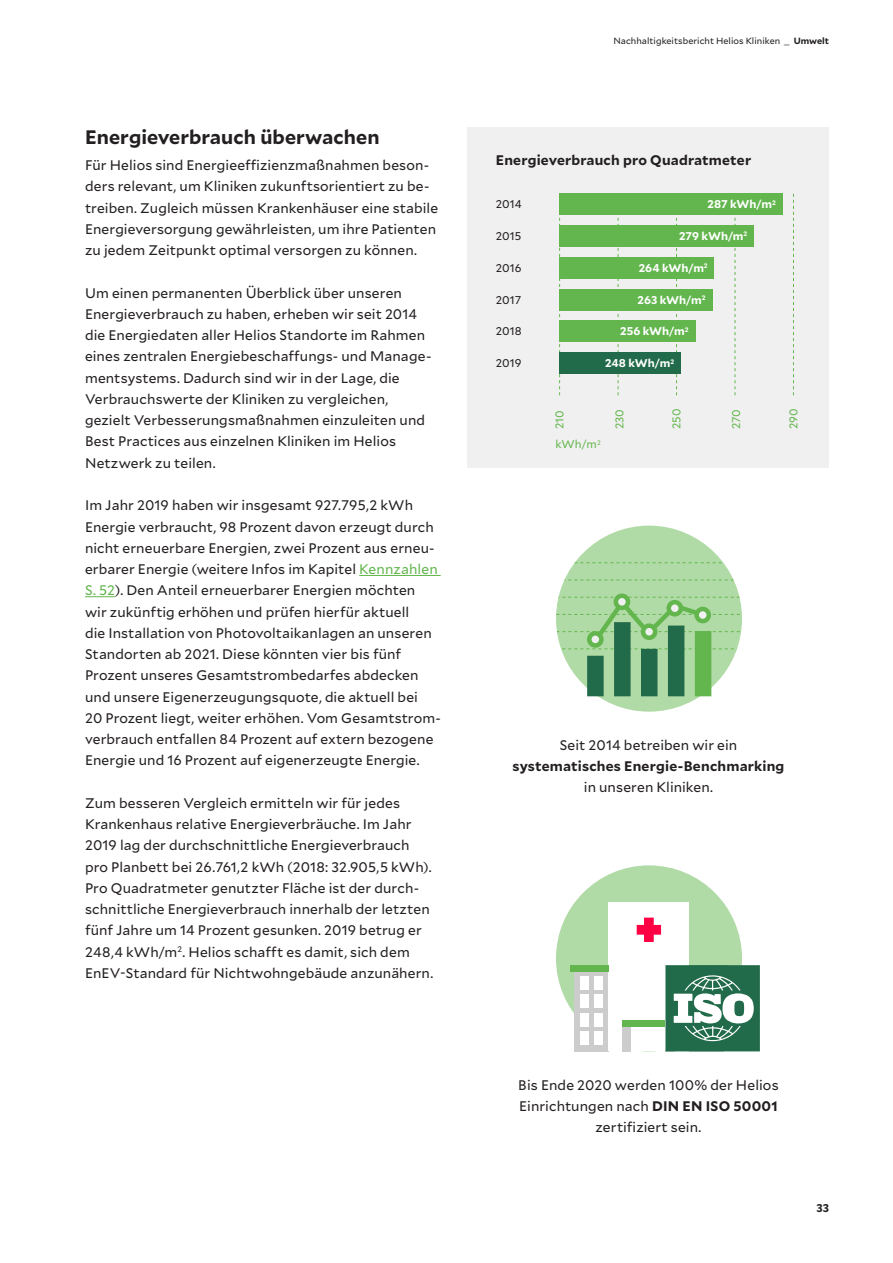
<style>
.page{position:relative;width:893px;height:1263px;background:#fff}
.page>*{position:absolute;margin:0;border:0;box-sizing:border-box;transform-origin:0 0}
.t1{font:700 19.5px "Mallory";letter-spacing:.005em;color:#231f20}
.t2{font:13.8px/21.3px "Mallory";letter-spacing:.01em;color:#231f20}
.t3{font:700 13.8px "Mallory";letter-spacing:.015em;color:#231f20}
.t4{font:700 11.25px "Mallory";letter-spacing:-.005em;color:#fff}
.t5{font:11.25px "Mallory";color:#231f20}
.t6{font:11.25px "Mallory";color:#63b64d}
.t7{font:700 11.25px "Mallory";color:#231f20}
.t8{font:9px "Mallory";letter-spacing:.005em;color:#231f20}
.s1{color:#63b64d}
.s2{font-weight:700}
</style>
<div class="page">
<div style="left:468px;top:128px;width:361px;height:340px;background:#f0f0f0"></div>
<div style="left:556px;top:526px;width:186px;height:186px;background:#b1dba6;border-radius:50%"></div>
<svg style="left:564px;top:580px;width:170px;height:1px"></svg>
<svg style="left:574px;top:562px;width:150px;height:1px"></svg>
<svg style="left:559px;top:194px;width:1px;height:201px"></svg>
<svg style="left:618px;top:217px;width:1px;height:178px"></svg>
<svg style="left:676px;top:217px;width:1px;height:178px"></svg>
<svg style="left:735px;top:217px;width:1px;height:178px"></svg>
<svg style="left:793px;top:194px;width:1px;height:201px"></svg>
<hr style="left:359px;top:575px;width:82px;height:1px;background:#63b64d">
<hr style="left:85px;top:596px;width:30px;height:1px;background:#63b64d">
<div style="left:556px;top:865px;width:186px;height:186px;background:#b1dba6;border-radius:50%"></div>
<div style="left:560px;top:194px;width:223px;height:21px;background:#63b64d"></div>
<div style="left:560px;top:225px;width:194px;height:21px;background:#63b64d"></div>
<div style="left:560px;top:257px;width:154px;height:21px;background:#63b64d"></div>
<div style="left:560px;top:289px;width:153px;height:21px;background:#63b64d"></div>
<div style="left:560px;top:321px;width:136px;height:21px;background:#63b64d"></div>
<div style="left:560px;top:353px;width:121px;height:21px;background:#216b4a"></div>
<div style="left:574px;top:969px;width:35px;height:82px;background:#ccc"></div>
<div style="left:609px;top:902px;width:80px;height:149px;background:#fff"></div>
<div style="left:581px;top:994px;width:8px;height:14px;background:#fff"></div>
<div style="left:594px;top:994px;width:8px;height:14px;background:#fff"></div>
<div style="left:581px;top:976px;width:8px;height:14px;background:#fff"></div>
<div style="left:594px;top:976px;width:8px;height:14px;background:#fff"></div>
<div style="left:581px;top:1031px;width:8px;height:14px;background:#fff"></div>
<div style="left:594px;top:1031px;width:8px;height:14px;background:#fff"></div>
<div style="left:581px;top:1013px;width:8px;height:13px;background:#fff"></div>
<div style="left:594px;top:1013px;width:8px;height:13px;background:#fff"></div>
<div style="left:622px;top:1021px;width:9px;height:30px;background:#ccc"></div>
<div style="left:622px;top:1020px;width:53px;height:6px;background:#63b64d"></div>
<div style="left:571px;top:965px;width:38px;height:6px;background:#63b64d"></div>
<svg style="left:637px;top:917px;width:24px;height:25px"></svg>
<svg style="left:556px;top:595px;width:186px;height:54px"></svg>
<svg style="left:616px;top:595px;width:12px;height:13px"></svg>
<div style="left:613px;top:593px;width:17px;height:17px;border:4px solid #63b64d;border-radius:50%"></div>
<svg style="left:589px;top:633px;width:13px;height:13px"></svg>
<div style="left:587px;top:631px;width:17px;height:17px;border:4px solid #63b64d;border-radius:50%"></div>
<svg style="left:643px;top:625px;width:12px;height:13px"></svg>
<div style="left:641px;top:623px;width:17px;height:17px;border:4px solid #63b64d;border-radius:50%"></div>
<svg style="left:668px;top:602px;width:13px;height:12px"></svg>
<div style="left:666px;top:600px;width:17px;height:17px;border:4px solid #63b64d;border-radius:50%"></div>
<svg style="left:696px;top:609px;width:13px;height:12px"></svg>
<div style="left:694px;top:606px;width:17px;height:17px;border:4px solid #63b64d;border-radius:50%"></div>
<div style="left:587px;top:656px;width:17px;height:40px;background:#216b4a"></div>
<div style="left:641px;top:649px;width:16px;height:47px;background:#216b4a"></div>
<div style="left:668px;top:625px;width:16px;height:71px;background:#216b4a"></div>
<div style="left:614px;top:622px;width:17px;height:74px;background:#216b4a"></div>
<div style="left:695px;top:631px;width:16px;height:65px;background:#63b64d"></div>
<svg style="left:665px;top:965px;width:95px;height:86px;background:#5c927a"></svg>
<h1 class="t1" style="left:85px;top:122px;width:296px">Energieverbrauch überwachen</h1>
<p class="t2" style="left:85px;top:154px;width:355px">Für Helios sind Energieeffizienzmaßnahmen beson&shy;ders relevant, um Kliniken zukunftsorientiert zu be&shy;treiben. Zugleich müssen Krankenhäuser eine stabile Energieversorgung gewährleisten, um ihre Patienten zu jedem Zeitpunkt optimal versorgen zu können.</p>
<p class="t2" style="left:85px;top:281px;width:348px">Um einen permanenten Überblick über unseren Energieverbrauch zu haben, erheben wir seit 2014 die Energiedaten aller Helios Standorte im Rahmen eines zentralen Energiebeschaffungs- und Manage&shy;mentsystems. Dadurch sind wir in der Lage, die Verbrauchswerte der Kliniken zu vergleichen, gezielt Verbesserungsmaßnahmen einzuleiten und Best Practices aus einzelnen Kliniken im Helios Netzwerk zu teilen.</p>
<p class="t2" style="left:85px;top:494px;width:357px">Im Jahr 2019 haben wir insgesamt 927.795,2 kWh Energie verbraucht, 98 Prozent davon erzeugt durch nicht erneuerbare Energien, zwei Prozent aus erneu&shy;erbarer Energie (weitere Infos im Kapitel <span class="s1">Kennzahlen S. 52</span>). Den Anteil erneuerbarer Energien möchten<br>wir zukünftig erhöhen und prüfen hierfür aktuell<br>die Installation von Photovoltaikanlagen an unseren Standorten ab 2021. Diese könnten vier bis fünf Prozent unseres Gesamtstrombedarfes abdecken und unsere Eigenerzeugungsquote, die aktuell bei<br>20 Prozent liegt, weiter erhöhen. Vom Gesamtstrom&shy;verbrauch entfallen 84 Prozent auf extern bezogene Energie und 16 Prozent auf eigenerzeugte Energie.</p>
<p class="t2" style="left:85px;top:792px;width:350px">Zum besseren Vergleich ermitteln wir für jedes Krankenhaus relative Energieverbräuche. Im Jahr 2019 lag der durchschnittliche Energieverbrauch pro Planbett bei 26.761,2 kWh (2018: 32.905,5 kWh).<br>Pro Quadratmeter genutzter Fläche ist der durch&shy;schnittliche Energieverbrauch innerhalb der letzten fünf Jahre um 14 Prozent gesunken. 2019 betrug er 248,4 kWh/m<sup>2</sup>. Helios schafft es damit, sich dem EnEV-Standard für Nichtwohngebäude anzunähern.</p>
<p class="t8" style="left:613px;top:34px;width:217px">Nachhaltigkeitsbericht Helios Kliniken _ <span class="s2">Umwelt</span></p>
<p class="t3" style="left:496px;top:149px;width:257px">Energieverbrauch pro Quadratmeter</p>
<p class="t5" style="left:496px;top:196px;width:27px">2014</p>
<p class="t5" style="left:496px;top:228px;width:27px">2015</p>
<p class="t5" style="left:496px;top:260px;width:27px">2016</p>
<p class="t5" style="left:496px;top:291px;width:27px">2017</p>
<p class="t5" style="left:496px;top:323px;width:27px">2018</p>
<p class="t5" style="left:496px;top:355px;width:27px">2019</p>
<p class="t4" style="left:707px;top:196px;width:70px">287 kWh/m<sup>2</sup></p>
<p class="t4" style="left:679px;top:227px;width:70px">279 kWh/m<sup>2</sup></p>
<p class="t4" style="left:639px;top:259px;width:71px">264 kWh/m<sup>2</sup></p>
<p class="t4" style="left:637px;top:291px;width:70px">263 kWh/m<sup>2</sup></p>
<p class="t4" style="left:620px;top:323px;width:70px">256 kWh/m<sup>2</sup></p>
<p class="t4" style="left:605px;top:355px;width:71px">248 kWh/m<sup>2</sup></p>
<p class="t6" style="left:551px;top:429px;width:20px;rotate:-90deg">210</p>
<p class="t6" style="left:611px;top:429px;width:22px;rotate:-90deg">230</p>
<p class="t6" style="left:668px;top:429px;width:22px;rotate:-90deg">250</p>
<p class="t6" style="left:728px;top:429px;width:22px;rotate:-90deg">270</p>
<p class="t6" style="left:785px;top:429px;width:22px;rotate:-90deg">290</p>
<p class="t6" style="left:555px;top:436px;width:47px">kWh/m<sup>2</sup></p>
<p class="t2" style="left:560px;top:733px;width:179px">Seit 2014 betreiben wir ein</p>
<p class="t3" style="left:513px;top:755px;width:273px">systematisches Energie-Benchmarking</p>
<p class="t2" style="left:584px;top:776px;width:131px">in unseren Kliniken.</p>
<p class="t2" style="left:518px;top:1073px;width:262px;text-align:center">Bis Ende 2020 werden 100% der Helios<br>Einrichtungen nach <span class="s2">DIN EN ISO 50001 </span>zertifiziert sein.</p>
<p class="t7" style="left:816px;top:1199px;width:14px">33</p>
</div>
